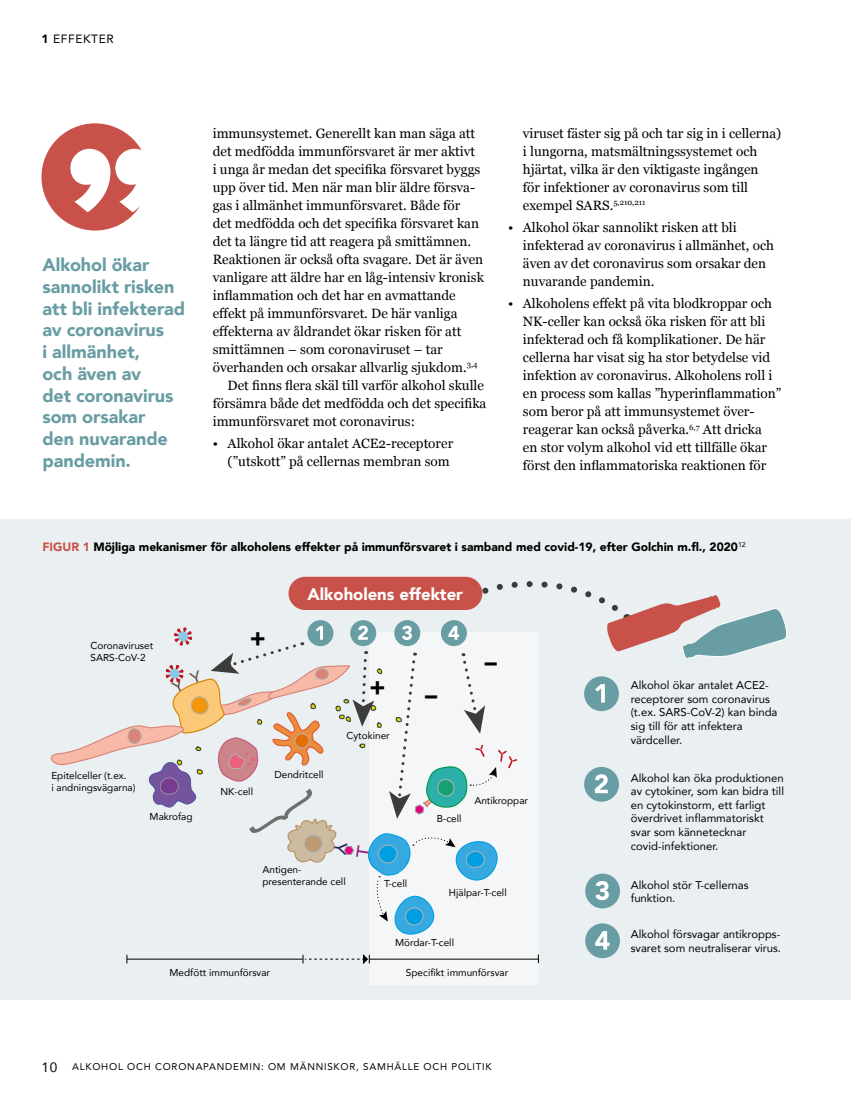
<style>
.page{position:relative;width:851px;height:1106px;background:#fff}
.page>*{position:absolute;margin:0;border:0;box-sizing:border-box;transform-origin:0 0}
.t1{font:900 24.15px "Avenir";color:#000}
.t2{font:900 18px/21.8px "Avenir";letter-spacing:-.005em;color:#699da4}
.t3{font:900 16.65px "Avenir";color:#fff}
.t4{font:13.5px/18px "Georgia";color:#000}
.t5{font:900 12px "Avenir";color:#000}
.t6{font:12px "Avenir";letter-spacing:.05em;color:#000}
.t7{font:11.25px/13.5px "Avenir";color:#000}
.t8{font:10.05px/12px "Avenir";color:#000}
.t9{font:9.75px "Avenir";letter-spacing:.08em;color:#000}
.s1{font-weight:900}
.s2{color:#c8524a}
.s3{font-size:13.5px}
</style>
<div class="page">
<div style="left:0;top:519px;width:850px;height:480px;background:#eaeff1"></div>
<div style="left:41px;top:123px;width:108px;height:107px;background:#c8524a;border-radius:50%"></div>
<svg style="left:70px;top:149px;width:79px;height:63px"></svg>
<div style="left:368px;top:633px;width:170px;height:352px;background:#f4f6f7"></div>
<svg style="left:50px;top:576px;width:737px;height:388px"></svg>
<p class="t6" style="left:41px;top:29px;width:74px"><span class="s1">1</span> EFFEKTER</p>
<h2 class="t2" style="left:43px;top:253px;width:144px">Alkohol ökar sannolikt risken att bli infekterad av coronavirus<br>i allmänhet,<br>och även av<br>det coronavirus som orsakar<br>den nuvarande pandemin.</h2>
<p class="t4" style="left:213px;top:124px;width:264px">immunsystemet. Generellt kan man säga att</p>
<p class="t4" style="left:213px;top:142px;width:264px">det medfödda immunförsvaret är mer aktivt</p>
<p class="t4" style="left:213px;top:160px;width:269px">i unga år medan det specifika försvaret byggs</p>
<p class="t4" style="left:213px;top:178px;width:264px">upp över tid. Men när man blir äldre försva-</p>
<p class="t4" style="left:213px;top:196px;width:249px">gas i allmänhet immunförsvaret. Både för</p>
<p class="t4" style="left:213px;top:214px;width:268px">det medfödda och det specifika försvaret kan</p>
<p class="t4" style="left:213px;top:232px;width:260px">det ta längre tid att reagera på smittämnen.</p>
<p class="t4" style="left:213px;top:250px;width:272px">Reaktionen är också ofta svagare. Det är även</p>
<p class="t4" style="left:213px;top:268px;width:273px">vanligare att äldre har en låg-intensiv kronisk</p>
<p class="t4" style="left:213px;top:286px;width:244px">inflammation och det har en avmattande</p>
<p class="t4" style="left:213px;top:304px;width:246px">effekt på immunförsvaret. De här vanliga</p>
<p class="t4" style="left:213px;top:322px;width:250px">effekterna av åldrandet ökar risken för att</p>
<p class="t4" style="left:213px;top:340px;width:231px">smittämnen – som coronaviruset – tar</p>
<p class="t4" style="left:213px;top:358px;width:266px">överhanden och orsakar allvarlig sjukdom.<sup>3,4</sup></p>
<p class="t4" style="left:227px;top:376px;width:258px">Det finns flera skäl till varför alkohol skulle</p>
<p class="t4" style="left:213px;top:394px;width:275px">försämra både det medfödda och det specifika</p>
<p class="t4" style="left:213px;top:412px;width:204px">immunförsvaret mot coronavirus:</p>
<p class="t4" style="left:213px;top:434px;width:242px;text-align:right">• Alkohol ökar antalet ACE2-receptorer (”utskott” på cellernas membran som</p>
<p class="t4" style="left:523px;top:124px;width:260px">viruset fäster sig på och tar sig in i cellerna) i lungorna, matsmältningssystemet och hjärtat, vilka är den viktigaste ingången<br>för infektioner av coronavirus som till exempel SARS.<sup>5,210,211</sup></p>
<p class="t4" style="left:523px;top:218px;width:253px;text-indent:-15px">• Alkohol ökar sannolikt risken att bli infekterad av coronavirus i allmänhet, och även av det coronavirus som orsakar den nuvarande pandemin.</p>
<p class="t4" style="left:523px;top:294px;width:260px;text-indent:-15px">• Alkoholens effekt på vita blodkroppar och NK-celler kan också öka risken för att bli infekterad och få komplikationer. De här cellerna har visat sig ha stor betydelse vid infektion av coronavirus. Alkoholens roll i en process som kallas ”hyperinflammation” som beror på att immunsystemet över&shy;reagerar kan också påverka.<sup>6,7</sup> Att dricka<br>en stor volym alkohol vid ett tillfälle ökar först den inflammatoriska reaktionen för</p>
<p class="t5" style="left:42px;top:537px;width:704px"><span class="s2">FIGUR 1</span> Möjliga mekanismer för alkoholens effekter på immunförsvaret i samband med covid-19, efter Golchin m.fl., 2020<sup>12</sup></p>
<p class="t8" style="left:91px;top:639px;width:64px">Coronaviruset<br>SARS-CoV-2</p>
<p class="t8" style="left:51px;top:769px;width:86px">Epitelceller (t.ex.<br>i andningsvägarna)</p>
<p class="t8" style="left:150px;top:810px;width:44px">Makrofag</p>
<h1 class="t1" style="left:250px;top:617px;width:18px">+</h1>
<p class="t3" style="left:307px;top:580px;width:157px">Alkoholens effekter</p>
<h1 class="t1" style="left:369px;top:665px;width:18px">+</h1>
<h1 class="t1" style="left:425px;top:674px;width:14px">–</h1>
<h1 class="t1" style="left:484px;top:640px;width:14px">–</h1>
<p class="t8" style="left:220px;top:785px;width:34px">NK-cell</p>
<p class="t8" style="left:274px;top:768px;width:51px">Dendritcell</p>
<p class="t8" style="left:346px;top:729px;width:45px">Cytokiner</p>
<p class="t8" style="left:436px;top:812px;width:26px">B-cell</p>
<p class="t8" style="left:474px;top:794px;width:55px">Antikroppar</p>
<p class="t8" style="left:262px;top:863px;width:85px">Antigen&shy;presenterande cell</p>
<p class="t8" style="left:384px;top:877px;width:24px">T-cell</p>
<p class="t8" style="left:449px;top:885px;width:59px">Hjälpar-T-cell</p>
<p class="t8" style="left:395px;top:936px;width:60px">Mördar-T-cell</p>
<p class="t8" style="left:169px;top:965px;width:102px">Medfött immunförsvar</p>
<p class="t8" style="left:406px;top:965px;width:104px">Specifikt immunförsvar</p>
<p class="t9" style="left:41px;top:1058px;width:451px"><span class="s3">10</span> ALKOHOL OCH CORONAPANDEMIN: OM MÄNNISKOR, SAMHÄLLE OCH POLITIK</p>
<p class="t7" style="left:630px;top:678px;width:148px">Alkohol ökar antalet ACE2- receptorer som coronavirus (t.ex. SARS-CoV-2) kan binda sig till för att infektera värdceller.</p>
<p class="t7" style="left:630px;top:770px;width:155px">Alkohol kan öka produktionen av cytokiner, som kan bidra till en cytokinstorm, ett farligt överdrivet inflammatoriskt svar som kännetecknar covid-infektioner.</p>
<p class="t7" style="left:630px;top:877px;width:119px">Alkohol stör T-cellernas funktion.</p>
<p class="t7" style="left:630px;top:927px;width:152px">Alkohol försvagar antikropps&shy;svaret som neutraliserar virus.</p>
</div>
